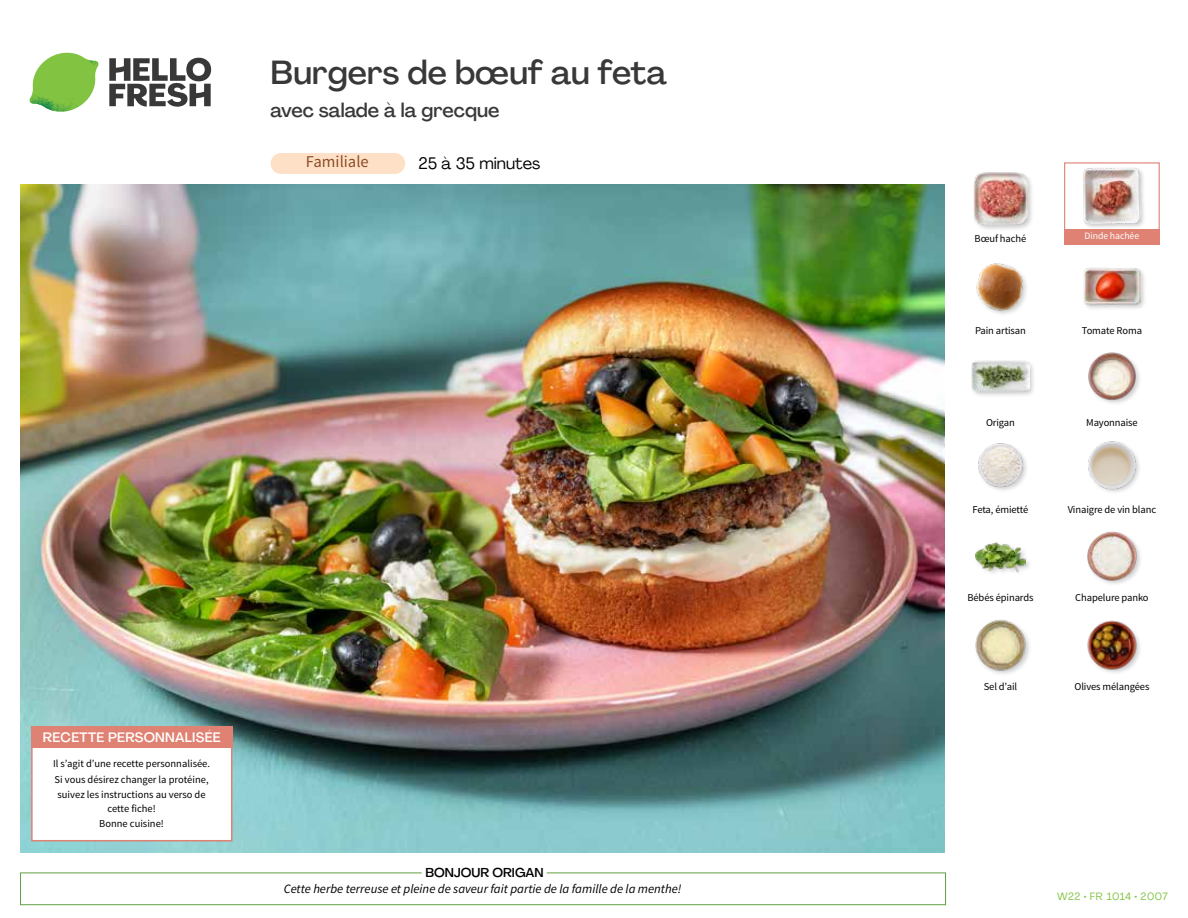
<style>
.page{position:relative;width:1188px;height:918px;background:#fff}
.page>*{position:absolute;margin:0;border:0;box-sizing:border-box;transform-origin:0 0}
.t1{font:500 33px "Agrandir";color:#383839}
.t2{font:500 19.5px "Agrandir";color:#383839}
.t3{font:16.5px "Agrandir";color:#000}
.t4{font:16.5px "Source Sans Pro";color:#8e4b25}
.t5{font:500 13.5px "Agrandir";letter-spacing:.02em;color:#fff}
.t6{font:italic 12.75px "Source Sans Pro";color:#000}
.t7{font:500 12.75px "Agrandir";color:#000}
.t8{font:10.5px/15.6px "Source Sans Pro";letter-spacing:-.01em;color:#000}
.t9{font:10.5px "Agrandir";letter-spacing:.05em;color:#82c341}
.t10{font:9.75px "Source Sans Pro";letter-spacing:-.01em;color:#fff}
</style>
<div class="page">
<svg style="left:109px;top:57px;width:102px;height:50px"></svg>
<svg style="left:34px;top:53px;width:62px;height:40px"></svg>
<img style="left:67px;top:53px;width:32px;height:26px">
<img style="left:33px;top:75px;width:59px;height:11px">
<img style="left:29px;top:79px;width:61px;height:33px">
<img style="left:65px;top:86px;width:27px;height:25px">
<div style="left:20px;top:873px;width:926px;height:32px;border:1px solid #609f43"></div>
<div style="left:422px;top:865px;width:125px;height:15px;background:#fff"></div>
<img style="left:21px;top:184px;width:924px;height:668px">
<img style="left:1087px;top:620px;width:53px;height:53px">
<img style="left:975px;top:619px;width:54px;height:55px">
<img style="left:1087px;top:531px;width:54px;height:53px">
<div style="left:974px;top:542px;width:59px;height:36px;background:#000;opacity:.2"></div>
<img style="left:975px;top:542px;width:51px;height:36px">
<img style="left:1088px;top:441px;width:51px;height:51px">
<img style="left:978px;top:443px;width:49px;height:47px">
<img style="left:1088px;top:352px;width:52px;height:51px">
<div style="left:971px;top:360px;width:65px;height:39px;background:#000;opacity:.2"></div>
<img style="left:972px;top:360px;width:57px;height:39px">
<div style="left:1082px;top:267px;width:65px;height:45px;background:#000;opacity:.2"></div>
<img style="left:1083px;top:267px;width:58px;height:45px">
<img style="left:976px;top:263px;width:50px;height:51px">
<div style="left:1082px;top:166px;width:65px;height:64px;background:#000;opacity:.2"></div>
<img style="left:1083px;top:167px;width:58px;height:58px">
<div style="left:972px;top:171px;width:62px;height:61px;background:#000;opacity:.2"></div>
<img style="left:973px;top:171px;width:55px;height:54px">
<div style="left:1064px;top:162px;width:96px;height:73px;border:1px solid #df8273"></div>
<div style="left:1064px;top:229px;width:96px;height:16px;background:#df8273"></div>
<div style="left:31px;top:726px;width:201px;height:115px;background:#fff;border:2px solid #df8273"></div>
<div style="left:31px;top:726px;width:202px;height:22px;background:#df8273"></div>
<div style="left:271px;top:153px;width:134px;height:21px;background:#fee0c6;border-radius:10px"></div>
<h1 class="t1" style="left:271px;top:52px;width:398px">Burgers de bœuf au feta</h1>
<h2 class="t2" style="left:271px;top:98px;width:231px">avec salade à la grecque</h2>
<h3 class="t3" style="left:418px;top:153px;width:123px">25 à 35 minutes</h3>
<h3 class="t4" style="left:306px;top:152px;width:64px">Familiale</h3>
<p class="t5" style="left:43px;top:729px;width:179px">RECETTE PERSONNALISÉE</p>
<p class="t8" style="left:53px;top:756px;width:158px">Il s’agit d’une recette personnalisée.<br>Si vous désirez changer la protéine, suivez les instructions au verso de</p>
<p class="t8" style="left:99px;top:801px;width:66px;text-align:center">cette fiche!<br>Bonne cuisine!</p>
<p class="t7" style="left:425px;top:864px;width:120px">BONJOUR ORIGAN</p>
<p class="t6" style="left:284px;top:881px;width:399px">Cette herbe terreuse et pleine de saveur fait partie de la famille de la menthe!</p>
<p class="t8" style="left:975px;top:231px;width:53px">Bœuf haché</p>
<p class="t10" style="left:1085px;top:230px;width:56px">Dinde hachée</p>
<p class="t8" style="left:975px;top:323px;width:52px">Pain artisan</p>
<p class="t8" style="left:1082px;top:323px;width:62px">Tomate Roma</p>
<p class="t8" style="left:986px;top:415px;width:30px">Origan</p>
<p class="t8" style="left:1086px;top:415px;width:53px">Mayonnaise</p>
<p class="t8" style="left:972px;top:502px;width:58px">Feta, émietté</p>
<p class="t8" style="left:1068px;top:502px;width:90px">Vinaigre de vin blanc</p>
<p class="t8" style="left:967px;top:590px;width:68px">Bébés épinards</p>
<p class="t8" style="left:1075px;top:590px;width:75px">Chapelure panko</p>
<p class="t8" style="left:984px;top:679px;width:35px">Sel d’ail</p>
<p class="t8" style="left:1075px;top:679px;width:76px">Olives mélangées</p>
<p class="t9" style="left:1057px;top:890px;width:112px">W22 • FR 1014 • 2007</p>
</div>
